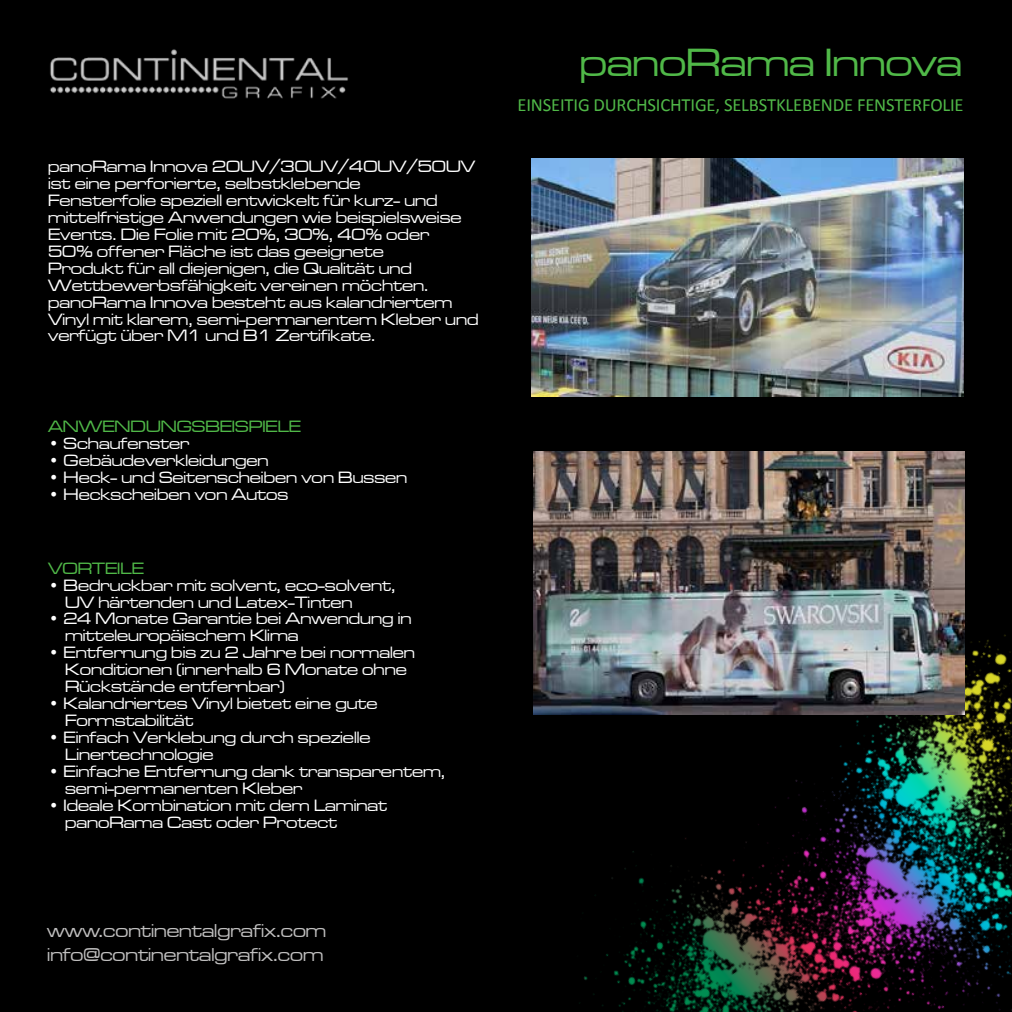
<style>
.page{position:relative;width:1012px;height:1012px;background:#000}
.page>*{position:absolute;margin:0;border:0;box-sizing:border-box;transform-origin:0 0}
.t1{font:40.6px "Microgramma D Medi Exte";color:#50b848}
.t2{font:19.25px/23.1px "Microgramma D Medi Exte";color:#c0bfbf}
.t3{font:18.72px "Calibri";letter-spacing:-.01em;color:#50b848}
.t4{font:16.97px/17px "Microgramma D Medi Exte";color:#fff}
.t5{font:16.97px "Microgramma D Medi Exte";color:#50b848}
</style>
<div class="page">
<img style="left:562px;top:634px;width:450px;height:378px">
<img style="left:50px;top:49px;width:298px;height:50px">
<img style="left:532px;top:159px;width:431px;height:238px">
<img style="left:533px;top:451px;width:432px;height:263px">
<p class="t4" style="left:48px;top:157px;width:432px">panoRama Innova 20UV/30UV/40UV/50UV ist eine perforierte, selbstklebende<br>Fensterfolie speziell entwickelt für kurz- und mittelfristige Anwendungen wie beispielsweise Events. Die Folie mit 20%, 30%, 40% oder<br>50% offener Fläche ist das geeignete<br>Produkt für all diejenigen, die Qualität und Wettbewerbsfähigkeit vereinen möchten. panoRama Innova besteht aus kalandriertem Vinyl mit klarem, semi-permanentem Kleber und verfügt über M1 und B1 Zertifikate.</p>
<p class="t5" style="left:48px;top:416px;width:254px">ANWENDUNGSBEISPIELE</p>
<p class="t4" style="left:48px;top:435px;width:143px">• Schaufenster</p>
<p class="t4" style="left:48px;top:451px;width:222px">• Gebäudeverkleidungen</p>
<p class="t4" style="left:48px;top:468px;width:361px">• Heck- und Seitenscheiben von Bussen</p>
<p class="t4" style="left:48px;top:485px;width:242px">• Heckscheiben von Autos</p>
<p class="t5" style="left:48px;top:557px;width:97px">VORTEILE</p>
<p class="t4" style="left:65px;top:576px;width:332px;text-indent:-17px">• Bedruckbar mit solvent, eco-solvent,<br>UV härtenden und Latex-Tinten</p>
<p class="t4" style="left:65px;top:610px;width:348px;text-indent:-17px">• 24 Monate Garantie bei Anwendung in mitteleuropäischem Klima</p>
<p class="t4" style="left:65px;top:644px;width:351px;text-indent:-17px">• Entfernung bis zu 2 Jahre bei normalen<br>Konditionen (innerhalb 6 Monate ohne<br>Rückstände entfernbar)</p>
<p class="t4" style="left:65px;top:695px;width:314px;text-indent:-17px">• Kalandriertes Vinyl bietet eine gute<br>Formstabilität</p>
<p class="t4" style="left:65px;top:728px;width:307px;text-indent:-17px">• Einfach Verklebung durch spezielle<br>Linertechnologie</p>
<p class="t4" style="left:65px;top:762px;width:382px;text-indent:-17px">• Einfache Entfernung dank transparentem, semi-permanenten Kleber</p>
<p class="t4" style="left:65px;top:796px;width:324px;text-indent:-17px">• Ideale Kombination mit dem Laminat panoRama Cast oder Protect</p>
<p class="t2" style="left:47px;top:919px;width:280px">www.continentalgrafix.com info@continentalgrafix.com</p>
<h1 class="t1" style="left:580px;top:37px;width:384px">panoRama Innova</h1>
<p class="t3" style="left:518px;top:93px;width:448px">EINSEITIG DURCHSICHTIGE, SELBSTKLEBENDE FENSTERFOLI E</p>
</div>
